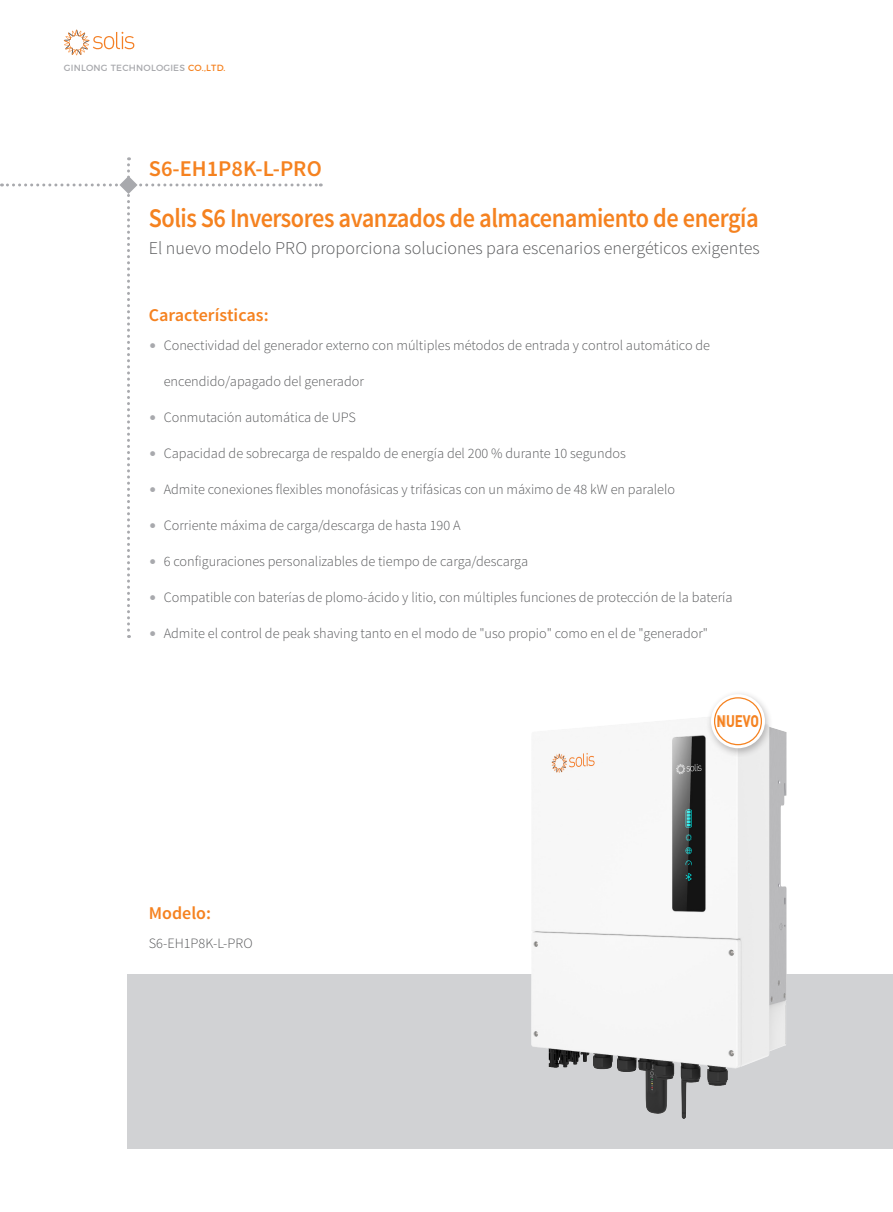
<style>
.page{position:relative;width:893px;height:1212px;background:#fff}
.page>*{position:absolute;margin:0;border:0;box-sizing:border-box;transform-origin:0 0}
.t1{font:600 27px "Source Sans Pro";letter-spacing:-.02em;color:#f58220;scale:.9 1}
.t2{font:600 22.5px "Source Sans Pro";color:#f58220}
.t3{font:300 18px "Source Sans Pro";color:#57585a}
.t4{font:600 18px "Source Sans Pro";color:#f58220}
.t5{font:700 16.5px "DIN Pro";color:#f58220;scale:.8 1}
.t6{font:300 14.25px "Source Sans Pro";color:#57585a}
.t7{font:9px "Montserrat";letter-spacing:.025em;color:#a8a9ad}
.s1{color:#f58220}
.s2{color:#a8a9ad}
</style>
<div class="page">
<div style="left:128px;top:974px;width:765px;height:174px;background:#d1d2d4"></div>
<svg style="left:64px;top:30px;width:70px;height:25px"></svg>
<img style="left:531px;top:717px;width:256px;height:401px">
<div style="left:706px;top:690px;width:67px;height:66px;background:#231f20;opacity:.3"></div>
<svg style="left:711px;top:694px;width:54px;height:54px"></svg>
<div style="left:715px;top:698px;width:46px;height:47px;background:#fff;border-radius:50%"></div>
<div style="left:714px;top:697px;width:48px;height:48px;border:1px solid #f58220;border-radius:50%"></div>
<svg style="left:1px;top:157px;width:320px;height:481px"></svg>
<p class="t7" style="left:64px;top:61px;width:163px">GINLONG TECHNOLOGIES <span class="s1">CO.,LTD.</span></p>
<h2 class="t2" style="left:149px;top:154px;width:174px">S6-EH1P8K-L-PRO</h2>
<h1 class="t1" style="left:149px;top:201px;width:679px">Solis S6 Inversores avanzados de almacenamiento de energía</h1>
<p class="t3" style="left:149px;top:237px;width:613px">El nuevo modelo PRO proporciona soluciones para escenarios energéticos exigentes</p>
<p class="t4" style="left:149px;top:304px;width:121px">Características:</p>
<p class="t6" style="left:149px;top:337px;width:563px"><span class="s2">•</span> Conectividad del generador externo con múltiples métodos de entrada y control automático de</p>
<p class="t6" style="left:164px;top:373px;width:202px">encendido/apagado del generador</p>
<p class="t6" style="left:149px;top:409px;width:209px"><span class="s2">•</span> Conmutación automática de UPS</p>
<p class="t6" style="left:149px;top:445px;width:479px"><span class="s2">•</span> Capacidad de sobrecarga de respaldo de energía del 200 % durante 10 segundos</p>
<p class="t6" style="left:149px;top:481px;width:528px"><span class="s2">•</span> Admite conexiones flexibles monofásicas y trifásicas con un máximo de 48 kW en paralelo</p>
<p class="t6" style="left:149px;top:517px;width:313px"><span class="s2">•</span> Corriente máxima de carga/descarga de hasta 190 A</p>
<p class="t6" style="left:149px;top:553px;width:381px"><span class="s2">•</span> 6 configuraciones personalizables de tiempo de carga/descarga</p>
<p class="t6" style="left:149px;top:589px;width:585px"><span class="s2">•</span> Compatible con baterías de plomo-ácido y litio, con múltiples funciones de protección de la batería</p>
<p class="t6" style="left:149px;top:625px;width:561px"><span class="s2">•</span> Admite el control de peak shaving tanto en el modo de "uso propio" como en el de "generador"</p>
<p class="t4" style="left:149px;top:902px;width:64px">Modelo:</p>
<p class="t6" style="left:149px;top:935px;width:105px">S6-EH1P8K-L-PRO</p>
<p class="t5" style="left:717px;top:710px;width:54px">NUEVO</p>
</div>
